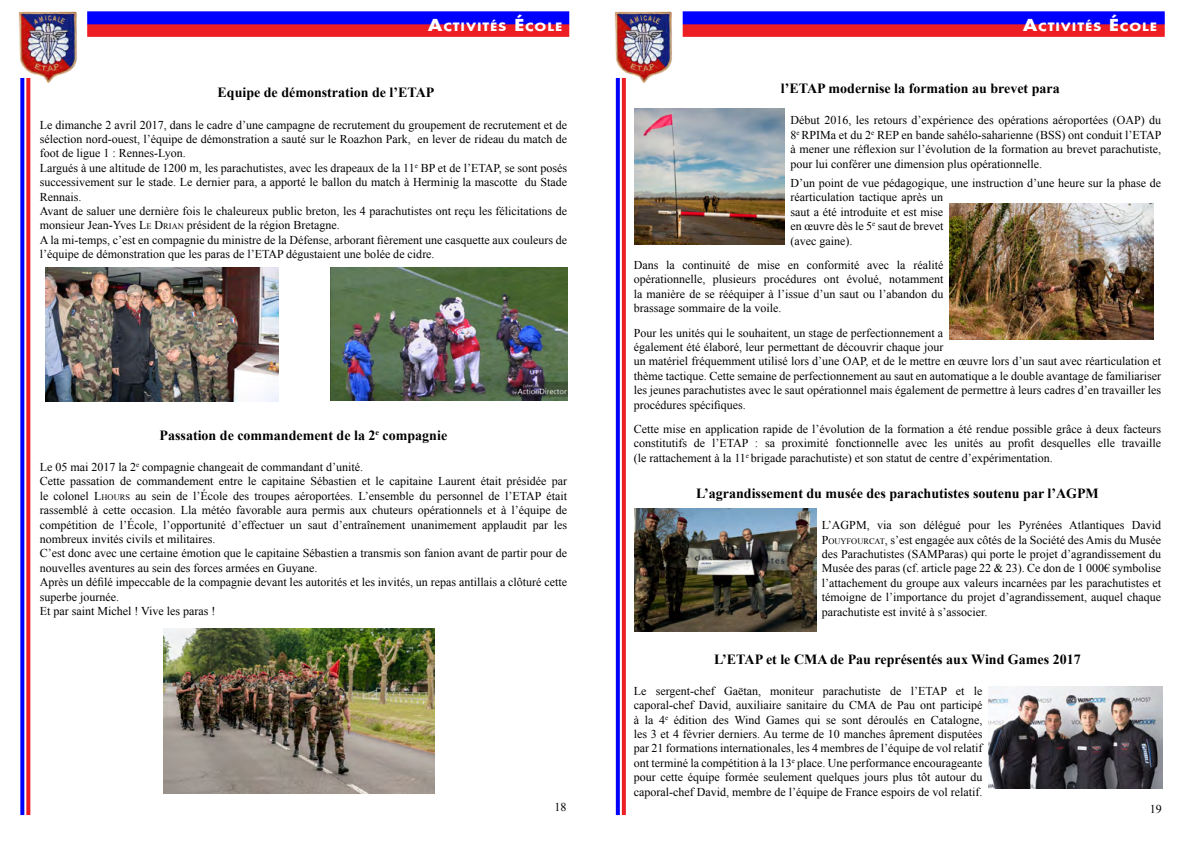
<style>
.page{position:relative;width:1191px;height:842px;background:#fff}
.page>*{position:absolute;margin:0;border:0;box-sizing:border-box;transform-origin:0 0}
.t1{font:700 14px "Times New Roman";color:#000}
.t2{font:700 12.6px "Futura Ext";letter-spacing:.07em;color:#fff}
.t3{font:12px/14.4px "Times New Roman";color:#000;text-align:justify}
.s1{font-size:18px}
.s2{font-style:inherit}
.s3{font-size:8.4px}
</style>
<div class="page">
<img style="left:19px;top:11px;width:58px;height:72px">
<img style="left:614px;top:11px;width:58px;height:72px">
<div style="left:87px;top:24px;width:482px;height:13px;background:#ed1d24"></div>
<div style="left:87px;top:11px;width:482px;height:13px;background:#00f"></div>
<div style="left:682px;top:24px;width:482px;height:13px;background:#ed1d24"></div>
<div style="left:682px;top:11px;width:482px;height:13px;background:#00f"></div>
<svg style="left:26px;top:78px;width:4px;height:737px;background:#ee3037"></svg>
<svg style="left:20px;top:78px;width:4px;height:737px;background:#1616ff"></svg>
<svg style="left:622px;top:78px;width:4px;height:737px;background:#ed242b"></svg>
<svg style="left:616px;top:78px;width:4px;height:737px;background:#0909ff"></svg>
<img style="left:988px;top:686px;width:174px;height:102px">
<img style="left:634px;top:508px;width:182px;height:123px">
<img style="left:949px;top:203px;width:204px;height:136px">
<img style="left:635px;top:108px;width:150px;height:136px">
<img style="left:46px;top:268px;width:233px;height:133px">
<img style="left:331px;top:267px;width:237px;height:133px">
<img style="left:163px;top:629px;width:271px;height:164px">
<p class="t2" style="left:428px;top:19px;width:136px"><span class="s1">A</span>CTIVITÉS <span class="s1">é</span>COLE</p>
<p class="t1" style="left:217px;top:83px;width:218px">Equipe de démonstration de l’ETAP</p>
<p class="t3" style="left:40px;top:117px;width:529px;text-align:left">Le dimanche 2 avril 2017, dans le cadre d’une campagne de recrutement du groupement de recrutement et de sélection nord-ouest, l’équipe de démonstration a sauté sur le Roazhon Park, en lever de rideau du match de foot de ligue 1 : Rennes-Lyon.<br>Largués à une altitude de 1200 m, les parachutistes, avec les drapeaux de la 11<sup>e</sup> BP et de l’ETAP, se sont posés successivement sur le stade. Le dernier para, a apporté le ballon du match à Herminig la mascotte du Stade Rennais.<br>Avant de saluer une dernière fois le chaleureux public breton, les 4 parachutistes ont reçu les félicitations de monsieur Jean-Yves <span class="s2">L</span><span class="s3">E</span> <span class="s2">D</span><span class="s3">RIAN</span> président de la région Bretagne.<br>A la mi-temps, c’est en compagnie du ministre de la Défense, arborant fièrement une casquette aux couleurs de l’équipe de démonstration que les paras de l’ETAP dégustaient une bolée de cidre.</p>
<p class="t1" style="left:160px;top:425px;width:289px">Passation de commandement de la 2<sup>e</sup> compagnie</p>
<p class="t3" style="left:40px;top:459px;width:529px;text-align:left">Le 05 mai 2017 la 2<sup>e</sup> compagnie changeait de commandant d’unité.<br>Cette passation de commandement entre le capitaine Sébastien et le capitaine Laurent était présidée par le colonel <span class="s2">L</span><span class="s3">HOURS</span> au sein de l’école des troupes aéroportées. L’ensemble du personnel de l’ETAP était rassemblé à cette occasion. Lla météo favorable aura permis aux chuteurs opérationnels et à l’équipe de compétition de l’école, l’opportunité d’effectuer un saut d’entraînement unanimement applaudit par les nombreux invités civils et militaires.<br>C’est donc avec une certaine émotion que le capitaine Sébastien a transmis son fanion avant de partir pour de nouvelles aventures au sein des forces armées en Guyane.<br>Après un défilé impeccable de la compagnie devant les autorités et les invités, un repas antillais a clôturé cette superbe journée.<br>Et par saint Michel ! Vive les paras !</p>
<p class="t3" style="left:554px;top:800px;width:13px">18</p>
<p class="t2" style="left:1022px;top:19px;width:136px"><span class="s1">A</span>CTIVITÉS <span class="s1">é</span>COLE</p>
<p class="t1" style="left:781px;top:79px;width:280px">l’ETAP modernise la formation au brevet para</p>
<p class="t3" style="left:790px;top:113px;width:372px">Début 2016, les retours d’expérience des opérations aéroportées (OAP) du 8<sup>e</sup> RPIMa et du 2<sup>e</sup> REP en bande sahélo-saharienne (BSS) ont conduit l’ETAP à mener une réflexion sur l’évolution de la formation au brevet parachutiste, pour lui conférer une dimension plus opérationnelle.</p>
<p class="t3" style="left:790px;top:176px;width:372px;text-align:left">D’un point de vue pédagogique, une instruction d’une heure sur la phase de réarticulation tactique après un<br>saut a été introduite et est mise<br>en œuvre dès le 5<sup>e</sup> saut de brevet<br>(avec gaine).</p>
<p class="t3" style="left:634px;top:257px;width:311px">Dans la continuité de mise en conformité avec la réalité opérationnelle, plusieurs procédures ont évolué, notamment la manière de se rééquiper à l’issue d’un saut ou l’abandon du brassage sommaire de la voile.</p>
<p class="t3" style="left:634px;top:325px;width:529px;text-align:left">Pour les unités qui le souhaitent, un stage de perfectionnement a<br>également été élaboré, leur permettant de découvrir chaque jour<br>un matériel fréquemment utilisé lors d’une OAP, et de le mettre en œuvre lors d’un saut avec réarticulation et thème tactique. Cette semaine de perfectionnement au saut en automatique a le double avantage de familiariser les jeunes parachutistes avec le saut opérationnel mais également de permettre à leurs cadres d’en travailler les procédures spécifiques.</p>
<p class="t3" style="left:634px;top:421px;width:529px">Cette mise en application rapide de l’évolution de la formation a été rendue possible grâce à deux facteurs constitutifs de l’ETAP : sa proximité fonctionnelle avec les unités au profit desquelles elle travaille (le rattachement à la 11<sup>e</sup> brigade parachutiste) et son statut de centre d’expérimentation.</p>
<p class="t1" style="left:696px;top:484px;width:404px">L’agrandissement du musée des parachutistes soutenu par l’AGPM</p>
<p class="t3" style="left:821px;top:518px;width:341px">L’AGPM, via son délégué pour les Pyrénées Atlantiques David <span class="s2">P</span><span class="s3">OUYFOURCAT</span>, s’est engagée aux côtés de la Société des Amis du Musée des Parachutistes (SAMParas) qui porte le projet d’agrandissement du Musée des paras (cf. article page 22 &amp; 23). Ce don de 1 000€ symbolise l’attachement du groupe aux valeurs incarnées par les parachutistes et témoigne de l’importance du projet d’agrandissement, auquel chaque parachutiste est invité à s’associer.</p>
<p class="t1" style="left:714px;top:649px;width:368px">L’ETAP et le CMA de Pau représentés aux Wind Games 2017</p>
<p class="t3" style="left:634px;top:683px;width:350px">Le sergent-chef Gaëtan, moniteur parachutiste de l’ETAP et le caporal-chef David, auxiliaire sanitaire du CMA de Pau ont participé à la 4<sup>e</sup> édition des Wind Games qui se sont déroulés en Catalogne, les 3 et 4 février derniers. Au terme de 10 manches âprement disputées par 21 formations internationales, les 4 membres de l’équipe de vol relatif ont terminé la compétition à la 13<sup>e</sup> place. Une performance encourageante pour cette équipe formée seulement quelques jours plus tôt autour du caporal-chef David, membre de l’équipe de France espoirs de vol relatif.</p>
<p class="t3" style="left:1149px;top:801px;width:13px">19</p>
</div>
